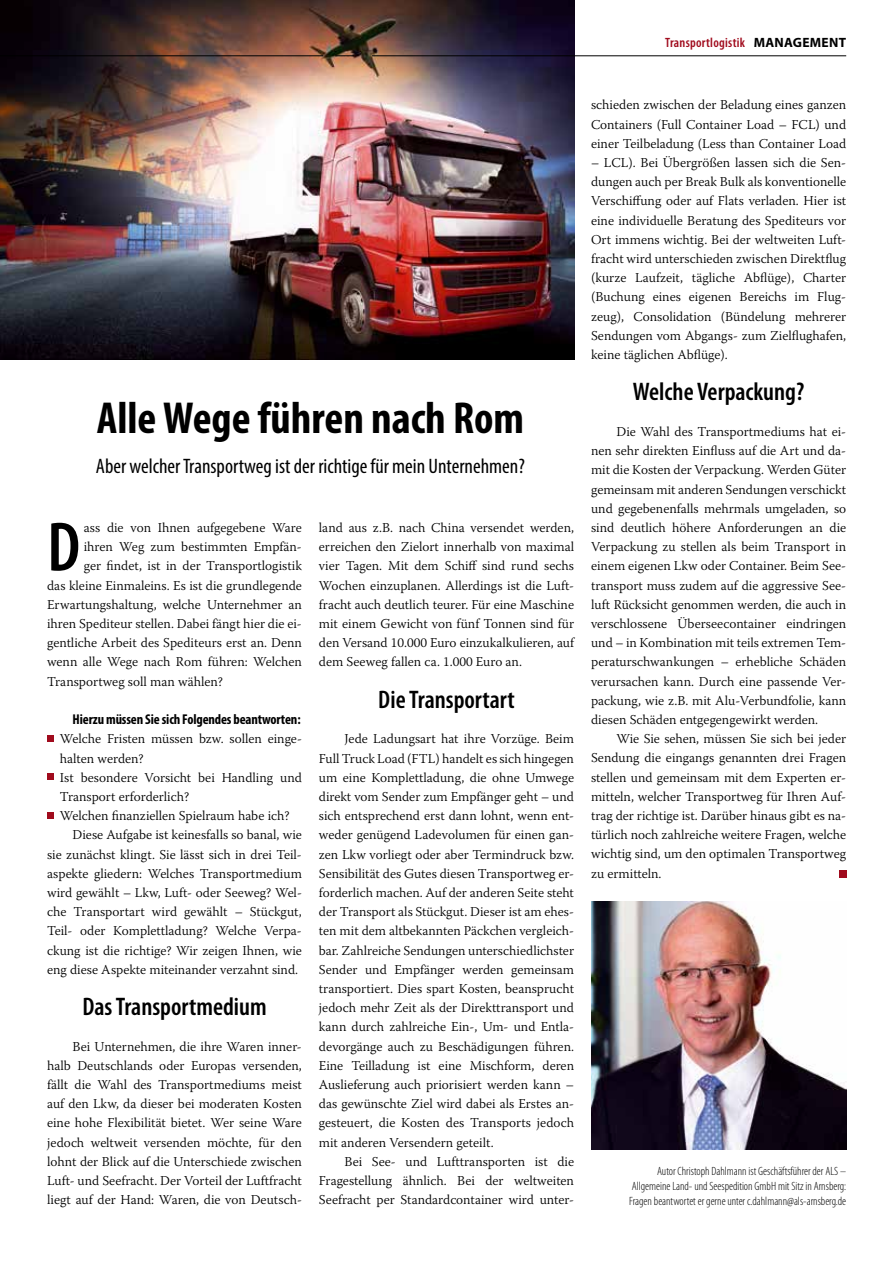
<style>
.page{position:relative;width:893px;height:1263px;background:#fff}
.page>*{position:absolute;margin:0;border:0;box-sizing:border-box;transform-origin:0 0}
.t1{font:600 condensed 70.5px "Myriad Pro";color:#000}
.t2{font:700 condensed 45px "Myriad Pro";color:#000}
.t3{font:600 condensed 25.5px "Myriad Pro";color:#000}
.t4{font:condensed 21px "Myriad Pro";color:#000}
.t5{font:700 condensed 14.25px "Myriad Pro";letter-spacing:-.01em;color:#000}
.t6{font:300 13.5px/19.2px "Warnock Pro";color:#000;text-align:justify}
.t7{font:600 condensed 13.5px "Myriad Pro";letter-spacing:.02em;color:#a00b1d}
.t8{font:300 condensed 12px/15px "Myriad Pro";color:#000;text-align:justify}
.s1{font-weight:700;font-stretch:normal;color:#000}
</style>
<div class="page">
<img style="left:0;top:0;width:574px;height:359px">
<hr style="left:372px;top:55px;width:474px;height:1px;background:#000">
<hr style="left:0;top:55px;width:323px;height:1px;background:#000">
<svg style="left:335px;top:55px;width:19px;height:1px"></svg>
<div style="left:47px;top:735px;width:7px;height:7px;background:#a00b1d"></div>
<div style="left:47px;top:773px;width:7px;height:7px;background:#a00b1d"></div>
<div style="left:47px;top:812px;width:7px;height:7px;background:#a00b1d"></div>
<img style="left:591px;top:901px;width:255px;height:249px">
<div style="left:839px;top:870px;width:7px;height:8px;background:#a00b1d"></div>
<p class="t7" style="left:665px;top:34px;width:182px">Transportlogistik <span class="s1">MANAGEMENT</span></p>
<h2 class="t2" style="left:97px;top:390px;width:429px">Alle Wege führen nach Rom</h2>
<h3 class="t4" style="left:96px;top:454px;width:430px">Aber welcher Transportweg ist der richtige für mein Unternehmen?</h3>
<h1 class="t1" style="left:47px;top:504px;width:35px">D</h1>
<p class="t6" style="left:84px;top:518px;width:220px">ass die von Ihnen aufgegebene Ware</p>
<p class="t6" style="left:84px;top:537px;width:220px">ihren Weg zum bestimmten Empfän-</p>
<p class="t6" style="left:84px;top:556px;width:220px">ger findet, ist in der Transportlogistik</p>
<p class="t6" style="left:47px;top:575px;width:256px">das kleine Einmaleins. Es ist die grundlegende</p>
<p class="t6" style="left:47px;top:595px;width:256px">Erwartungshaltung, welche Unternehmer an</p>
<p class="t6" style="left:47px;top:614px;width:256px">ihren Spediteur stellen. Dabei fängt hier die ei-</p>
<p class="t6" style="left:47px;top:633px;width:256px">gentliche Arbeit des Spediteurs erst an. Denn</p>
<p class="t6" style="left:47px;top:652px;width:256px">wenn alle Wege nach Rom führen: Welchen</p>
<p class="t6" style="left:47px;top:671px;width:177px">Transportweg soll man wählen?</p>
<p class="t5" style="left:73px;top:710px;width:230px">Hierzu müssen Sie sich Folgendes beantworten:</p>
<p class="t6" style="left:60px;top:729px;width:244px">Welche Fristen müssen bzw. sollen einge-</p>
<p class="t6" style="left:60px;top:748px;width:85px">halten werden?</p>
<p class="t6" style="left:60px;top:767px;width:243px">Ist besondere Vorsicht bei Handling und</p>
<p class="t6" style="left:60px;top:787px;width:131px">Transport erforderlich?</p>
<p class="t6" style="left:60px;top:806px;width:231px">Welchen finanziellen Spielraum habe ich?</p>
<p class="t6" style="left:73px;top:825px;width:231px">Diese Aufgabe ist keinesfalls so banal, wie</p>
<p class="t6" style="left:47px;top:844px;width:256px">sie zunächst klingt. Sie lässt sich in drei Teil-</p>
<p class="t6" style="left:47px;top:863px;width:256px">aspekte gliedern: Welches Transportmedium</p>
<p class="t6" style="left:47px;top:883px;width:256px">wird gewählt – Lkw, Luft- oder Seeweg? Wel-</p>
<p class="t6" style="left:47px;top:902px;width:256px">che Transportart wird gewählt – Stückgut,</p>
<p class="t6" style="left:47px;top:921px;width:256px">Teil- oder Komplettladung? Welche Verpa-</p>
<p class="t6" style="left:47px;top:940px;width:256px">ckung ist die richtige? Wir zeigen Ihnen, wie</p>
<p class="t6" style="left:47px;top:959px;width:253px">eng diese Aspekte miteinander verzahnt sind.</p>
<h3 class="t3" style="left:82px;top:990px;width:186px">Das Transportmedium</h3>
<p class="t6" style="left:47px;top:1036px;width:256px;text-indent:26px">Bei Unternehmen, die ihre Waren inner&shy;halb Deutschlands oder Europas versenden, fällt die Wahl des Transportmediums meist auf den Lkw, da dieser bei moderaten Kosten eine hohe Flexibilität bietet. Wer seine Ware jedoch weltweit versenden möchte, für den lohnt der Blick auf die Unterschiede zwischen Luft- und Seefracht. Der Vorteil der Luftfracht liegt auf der Hand: Waren, die von Deutsch-</p>
<p class="t6" style="left:319px;top:518px;width:257px">land aus z.B. nach China versendet werden, erreichen den Zielort innerhalb von maximal vier Tagen. Mit dem Schiff sind rund sechs Wochen einzuplanen. Allerdings ist die Luft&shy;fracht auch deutlich teurer. Für eine Maschine mit einem Gewicht von fünf Tonnen sind für den Versand 10.000 Euro einzukalkulieren, auf dem Seeweg fallen ca. 1.000 Euro an.</p>
<h3 class="t3" style="left:378px;top:683px;width:138px">Die Transportart</h3>
<p class="t6" style="left:319px;top:729px;width:257px;text-indent:26px">Jede Ladungsart hat ihre Vorzüge. Beim Full Truck Load (FTL) handelt es sich hingegen um eine Komplettladung, die ohne Umwege direkt vom Sender zum Empfänger geht – und sich entsprechend erst dann lohnt, wenn ent&shy;weder genügend Ladevolumen für einen gan&shy;zen Lkw vorliegt oder aber Termindruck bzw.<br>Sensibilität des Gutes diesen Transportweg er&shy;forderlich machen. Auf der anderen Seite steht der Transport als Stückgut. Dieser ist am ehes&shy;ten mit dem altbekannten Päckchen vergleich&shy;bar. Zahlreiche Sendungen unterschiedlichster Sender und Empfänger werden gemeinsam transportiert. Dies spart Kosten, beansprucht jedoch mehr Zeit als der Direkttransport und kann durch zahlreiche Ein-, Um- und Entla&shy;devorgänge auch zu Beschädigungen führen.<br>Eine Teilladung ist eine Mischform, deren Auslieferung auch priorisiert werden kann – das gewünschte Ziel wird dabei als Erstes an&shy;gesteuert, die Kosten des Transports jedoch mit anderen Versendern geteilt.</p>
<p class="t6" style="left:319px;top:1151px;width:257px;text-indent:26px">Bei See- und Lufttransporten ist die Fragestellung ähnlich. Bei der weltweiten Seefracht per Standardcontainer wird unter-</p>
<p class="t6" style="left:591px;top:95px;width:257px">schieden zwischen der Beladung eines ganzen Containers (Full Container Load – FCL) und einer Teilbeladung (Less than Container Load</p>
<p class="t6" style="left:591px;top:153px;width:257px">– LCL). Bei Übergrößen lassen sich die Sen&shy;dungen auch per Break Bulk als konventionelle Verschiffung oder auf Flats verladen. Hier ist eine individuelle Beratung des Spediteurs vor Ort immens wichtig. Bei der weltweiten Luft&shy;fracht wird unterschieden zwischen Direktflug (kurze Laufzeit, tägliche Abflüge), Charter (Buchung eines eigenen Bereichs im Flug&shy;zeug), Consolidation (Bündelung mehrerer Sendungen vom Abgangs- zum Zielflughafen, keine täglichen Abflüge).</p>
<h3 class="t3" style="left:633px;top:376px;width:173px">Welche Verpackung?</h3>
<p class="t6" style="left:591px;top:422px;width:257px;text-indent:26px">Die Wahl des Transportmediums hat ei&shy;nen sehr direkten Einfluss auf die Art und da&shy;mit die Kosten der Verpackung. Werden Güter gemeinsam mit anderen Sendungen verschickt und gegebenenfalls mehrmals umgeladen, so sind deutlich höhere Anforderungen an die Verpackung zu stellen als beim Transport in einem eigenen Lkw oder Container. Beim See&shy;transport muss zudem auf die aggressive See&shy;luft Rücksicht genommen werden, die auch in verschlossene Überseecontainer eindringen und – in Kombination mit teils extremen Tem&shy;peraturschwankungen – erhebliche Schäden verursachen kann. Durch eine passende Ver&shy;packung, wie z.B. mit Alu-Verbundfolie, kann diesen Schäden entgegengewirkt werden.</p>
<p class="t6" style="left:591px;top:729px;width:257px;text-indent:26px">Wie Sie sehen, müssen Sie sich bei jeder Sendung die eingangs genannten drei Fragen stellen und gemeinsam mit dem Experten er&shy;mitteln, welcher Transportweg für Ihren Auf&shy;trag der richtige ist. Darüber hinaus gibt es na&shy;türlich noch zahlreiche weitere Fragen, welche wichtig sind, um den optimalen Transportweg zu ermitteln.</p>
<p class="t8" style="left:629px;top:1163px;width:219px;text-indent:28px">Autor Christoph Dahlmann ist Geschäftsführer der ALS – Allgemeine Land- und Seespedition GmbH mit Sitz in Arnsberg:<br>Fragen beantwortet er gerne unter c.dahlmann@als-arnsberg.de</p>
</div>
